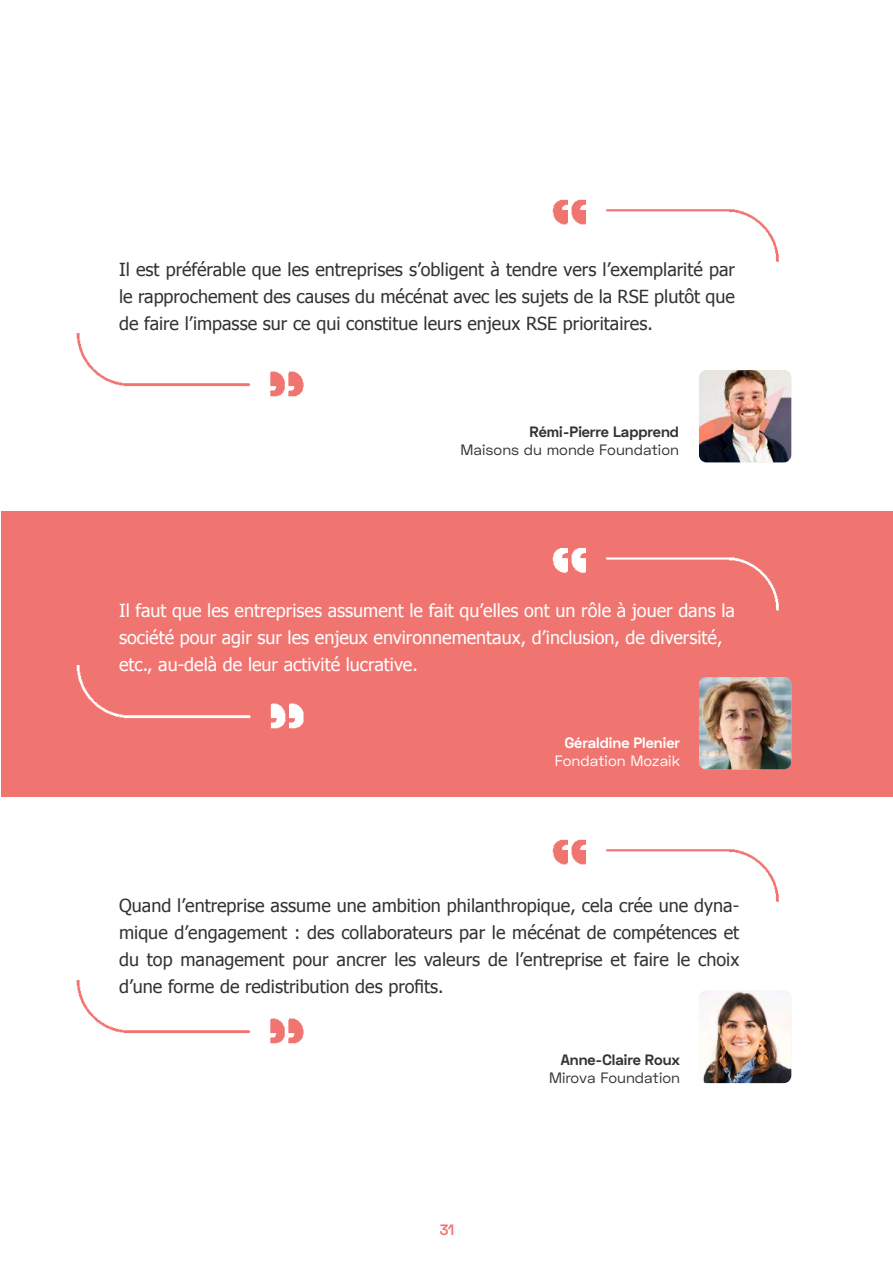
<style>
.page{position:relative;width:893px;height:1263px;background:#fff}
.page>*{position:absolute;margin:0;border:0;box-sizing:border-box;transform-origin:0 0}
.t1{font:18px/27px "Tahoma";color:#333;text-align:justify}
.t2{font:18px/27px "Tahoma";color:#fff}
.t3{font:15px "Space Grotesk";color:#333}
.t4{font:700 15px "Space Grotesk";color:#333}
.t5{font:700 15px "Space Grotesk";color:#fff}
.t6{font:15px "Space Grotesk";color:#fff}
.t7{font:600 15px "Space Grotesk";color:#f07570}
</style>
<div class="page">
<img style="left:76px;top:980px;width:228px;height:64px">
<img style="left:76px;top:333px;width:228px;height:64px">
<img style="left:552px;top:839px;width:227px;height:63px">
<img style="left:552px;top:199px;width:227px;height:63px">
<div style="left:1px;top:511px;width:892px;height:285px;background:#f07570"></div>
<img style="left:76px;top:665px;width:228px;height:64px">
<img style="left:552px;top:548px;width:227px;height:63px">
<img style="left:699px;top:677px;width:92px;height:92px">
<img style="left:699px;top:370px;width:92px;height:92px">
<img style="left:699px;top:991px;width:92px;height:92px">
<p class="t1" style="left:119px;top:255px;width:617px">Il est préférable que les entreprises s’obligent à tendre vers l’exemplarité par le rapprochement des causes du mécénat avec les sujets de la RSE plutôt que de faire l’impasse sur ce qui constitue leurs enjeux RSE prioritaires.</p>
<p class="t4" style="left:529px;top:422px;width:151px">Rémi-Pierre Lapprend</p>
<p class="t3" style="left:461px;top:440px;width:220px">Maisons du monde Foundation</p>
<p class="t2" style="left:119px;top:596px;width:617px">Il faut que les entreprises assument le fait qu’elles ont un rôle à jouer dans la société pour agir sur les enjeux environnementaux, d’inclusion, de diversité, etc., au-delà de leur activité lucrative.</p>
<p class="t5" style="left:565px;top:733px;width:117px">Géraldine Plenier</p>
<p class="t6" style="left:555px;top:751px;width:127px">Fondation Mozaik</p>
<p class="t1" style="left:119px;top:891px;width:622px">Quand l’entreprise assume une ambition philanthropique, cela crée une dyna&shy;mique d’engagement : des collaborateurs par le mécénat de compétences et du top management pour ancrer les valeurs de l’entreprise et faire le choix d’une forme de redistribution des profits.</p>
<p class="t7" style="left:440px;top:1220px;width:16px">31</p>
<p class="t4" style="left:561px;top:1050px;width:121px">Anne-Claire Roux</p>
<p class="t3" style="left:549px;top:1068px;width:133px">Mirova Foundation</p>
</div>
